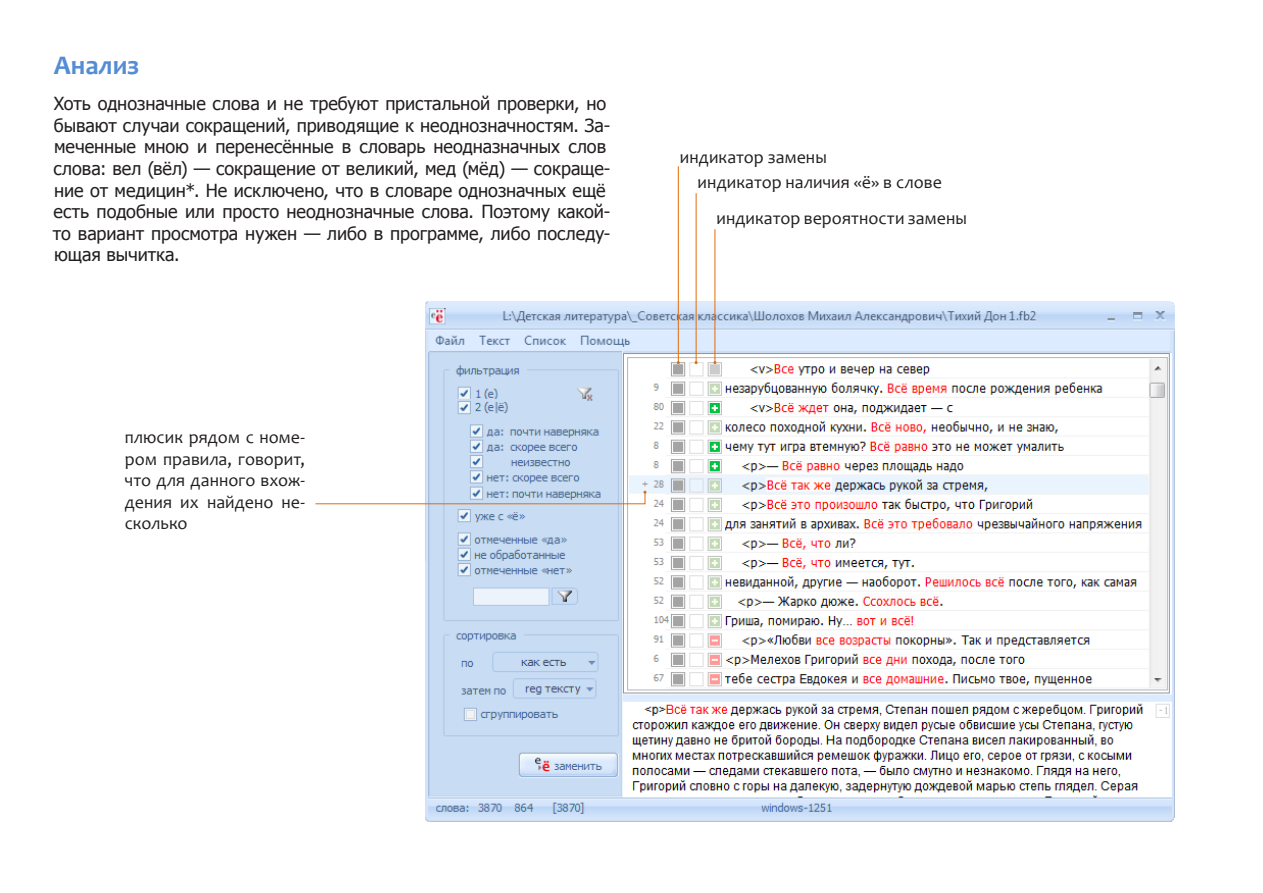
<style>
.page{position:relative;width:1263px;height:893px;background:#fff}
.page>*{position:absolute;margin:0;border:0;box-sizing:border-box;transform-origin:0 0}
.t1{font:700 27px "Candara";color:#548dd4}
.текст_первый{font:18px/21.6px "Tahoma";letter-spacing:-.005em;color:#231f20}
.текст_первый-2{font:18px/21.6px "Candara";color:#231f20;text-align:justify}
</style>
<div class="page">
<img style="left:425px;top:300px;width:750px;height:522px">
<hr style="left:678px;top:166px;width:1px;height:197px;background:#e36c0a">
<hr style="left:696px;top:193px;width:1px;height:170px;background:#e36c0a">
<hr style="left:714px;top:229px;width:1px;height:134px;background:#e36c0a">
<svg style="left:315px;top:491px;width:331px;height:14px"></svg>
<h1 class="t1" style="left:54px;top:48px;width:87px">Анализ</h1>
<p class="текст_первый" style="left:53px;top:92px;width:559px">Хоть однозначные слова и не требуют пристальной проверки, но бывают случаи сокращений, приводящие к неоднозначностям. За&shy;меченные мною и перенесённые в словарь неодназначных слов слова: вел (вёл) — сокращение от великий, мед (мёд) — сокраще&shy;ние от медицин*. Не исключено, что в словаре однозначных ещё есть подобные или просто неоднозначные слова. Поэтому какой&shy;то вариант просмотра нужен — либо в программе, либо последу&shy;ющая вычитка.</p>
<p class="текст_первый-2" style="left:125px;top:426px;width:182px">плюсик рядом с номе&shy;ром правила, говорит, что для данного вхож&shy;дения их найдено не&shy;сколько</p>
<p class="текст_первый-2" style="left:680px;top:146px;width:149px">индикатор замены</p>
<p class="текст_первый-2" style="left:698px;top:171px;width:246px">индикатор наличия «ё» в слове</p>
<p class="текст_первый-2" style="left:716px;top:207px;width:252px">индикатор вероятности замены</p>
</div>
